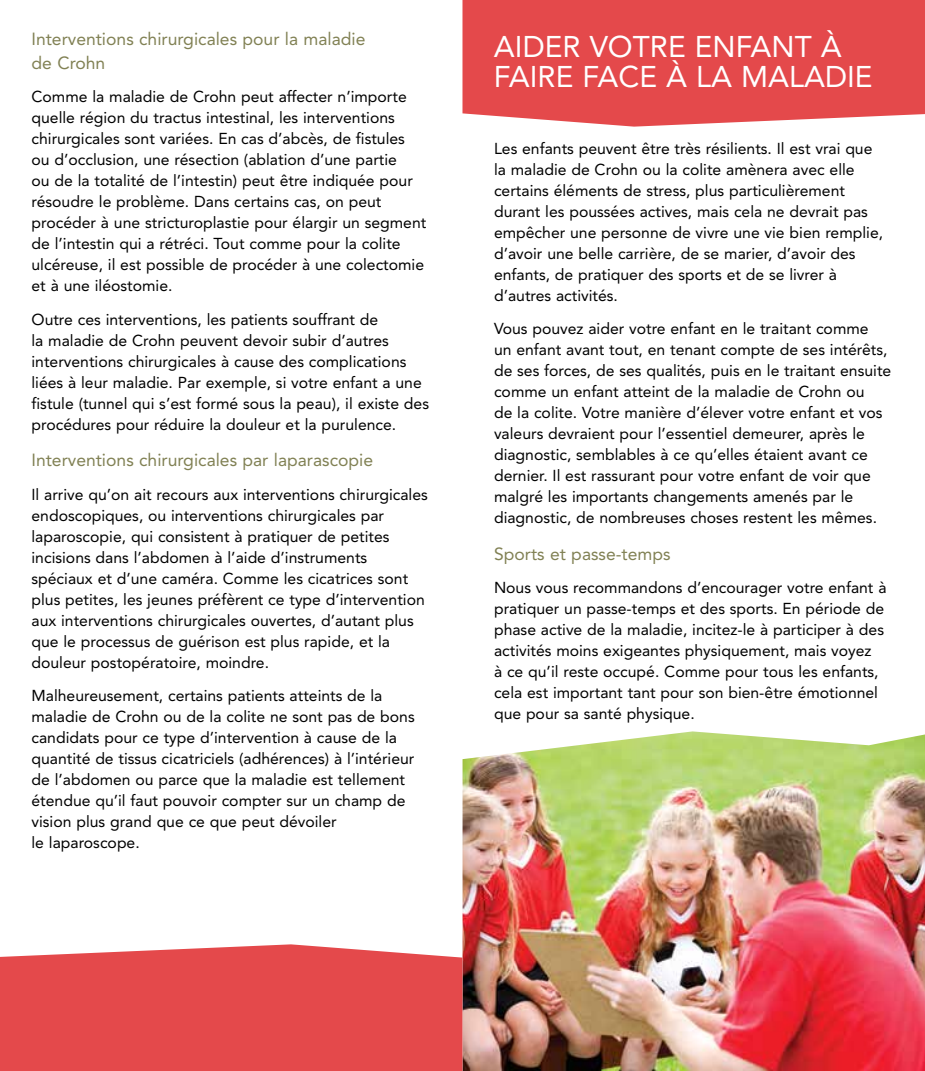
<style>
.page{position:relative;width:925px;height:1071px;background:#fff}
.page>*{position:absolute;margin:0;border:0;box-sizing:border-box;transform-origin:0 0}
.t1{font:29.75px/29.8px "Avenir LT Std";color:#fff}
.t2{font:17.5px/24.5px "Avenir LT Std";color:#818154}
.t3{font:15.75px/21px "Avenir LT Std";color:#000}
</style>
<div class="page">
<svg style="left:462px;top:0;width:462px;height:127px;background:#e55556"></svg>
<img style="left:462px;top:731px;width:462px;height:340px">
<div style="left:0;top:944px;width:462px;height:127px;background:#e4494b"></div>
<p class="t2" style="left:32px;top:27px;width:335px">Interventions chirurgicales pour la maladie de Crohn</p>
<p class="t3" style="left:32px;top:87px;width:396px">Comme la maladie de Crohn peut affecter n’importe quelle région du tractus intestinal, les interventions chirurgicales sont variées. En cas d’abcès, de fistules ou d’occlusion, une résection (ablation d’une partie<br>ou de la totalité de l’intestin) peut être indiquée pour résoudre le problème. Dans certains cas, on peut procéder à une stricturoplastie pour élargir un segment de l’intestin qui a rétréci. Tout comme pour la colite ulcéreuse, il est possible de procéder à une colectomie et à une iléostomie.</p>
<p class="t3" style="left:32px;top:309px;width:399px">Outre ces interventions, les patients souffrant de<br>la maladie de Crohn peuvent devoir subir d’autres interventions chirurgicales à cause des complications liées à leur maladie. Par exemple, si votre enfant a une fistule (tunnel qui s’est formé sous la peau), il existe des procédures pour réduire la douleur et la purulence.</p>
<p class="t2" style="left:32px;top:448px;width:343px">Interventions chirurgicales par laparascopie</p>
<p class="t3" style="left:32px;top:484px;width:397px">Il arrive qu’on ait recours aux interventions chirurgicales endoscopiques, ou interventions chirurgicales par laparoscopie, qui consistent à pratiquer de petites incisions dans l’abdomen à l’aide d’instruments spéciaux et d’une caméra. Comme les cicatrices sont plus petites, les jeunes préfèrent ce type d’intervention aux interventions chirurgicales ouvertes, d’autant plus que le processus de guérison est plus rapide, et la douleur postopératoire, moindre.</p>
<p class="t3" style="left:32px;top:685px;width:384px">Malheureusement, certains patients atteints de la maladie de Crohn ou de la colite ne sont pas de bons candidats pour ce type d’intervention à cause de la quantité de tissus cicatriciels (adhérences) à l’intérieur de l’abdomen ou parce que la maladie est tellement étendue qu’il faut pouvoir compter sur un champ de vision plus grand que ce que peut dévoiler<br>le laparoscope.</p>
<h1 class="t1" style="left:493px;top:32px;width:380px">AIDER VOTRE ENFANT À<br>FAIRE FACE À LA MALADIE</h1>
<p class="t3" style="left:494px;top:138px;width:390px">Les enfants peuvent être très résilients. Il est vrai que la maladie de Crohn ou la colite amènera avec elle certains éléments de stress, plus particulièrement durant les poussées actives, mais cela ne devrait pas empêcher une personne de vivre une vie bien remplie, d’avoir une belle carrière, de se marier, d’avoir des enfants, de pratiquer des sports et de se livrer à d’autres activités.</p>
<p class="t3" style="left:494px;top:318px;width:398px">Vous pouvez aider votre enfant en le traitant comme<br>un enfant avant tout, en tenant compte de ses intérêts, de ses forces, de ses qualités, puis en le traitant ensuite comme un enfant atteint de la maladie de Crohn ou<br>de la colite. Votre manière d’élever votre enfant et vos valeurs devraient pour l’essentiel demeurer, après le diagnostic, semblables à ce qu’elles étaient avant ce dernier. Il est rassurant pour votre enfant de voir que malgré les importants changements amenés par le diagnostic, de nombreuses choses restent les mêmes.</p>
<p class="t2" style="left:494px;top:542px;width:178px">Sports et passe-temps</p>
<p class="t3" style="left:494px;top:578px;width:394px">Nous vous recommandons d’encourager votre enfant à pratiquer un passe-temps et des sports. En période de phase active de la maladie, incitez-le à participer à des activités moins exigeantes physiquement, mais voyez<br>à ce qu’il reste occupé. Comme pour tous les enfants, cela est important tant pour son bien-être émotionnel que pour sa santé physique.</p>
</div>
